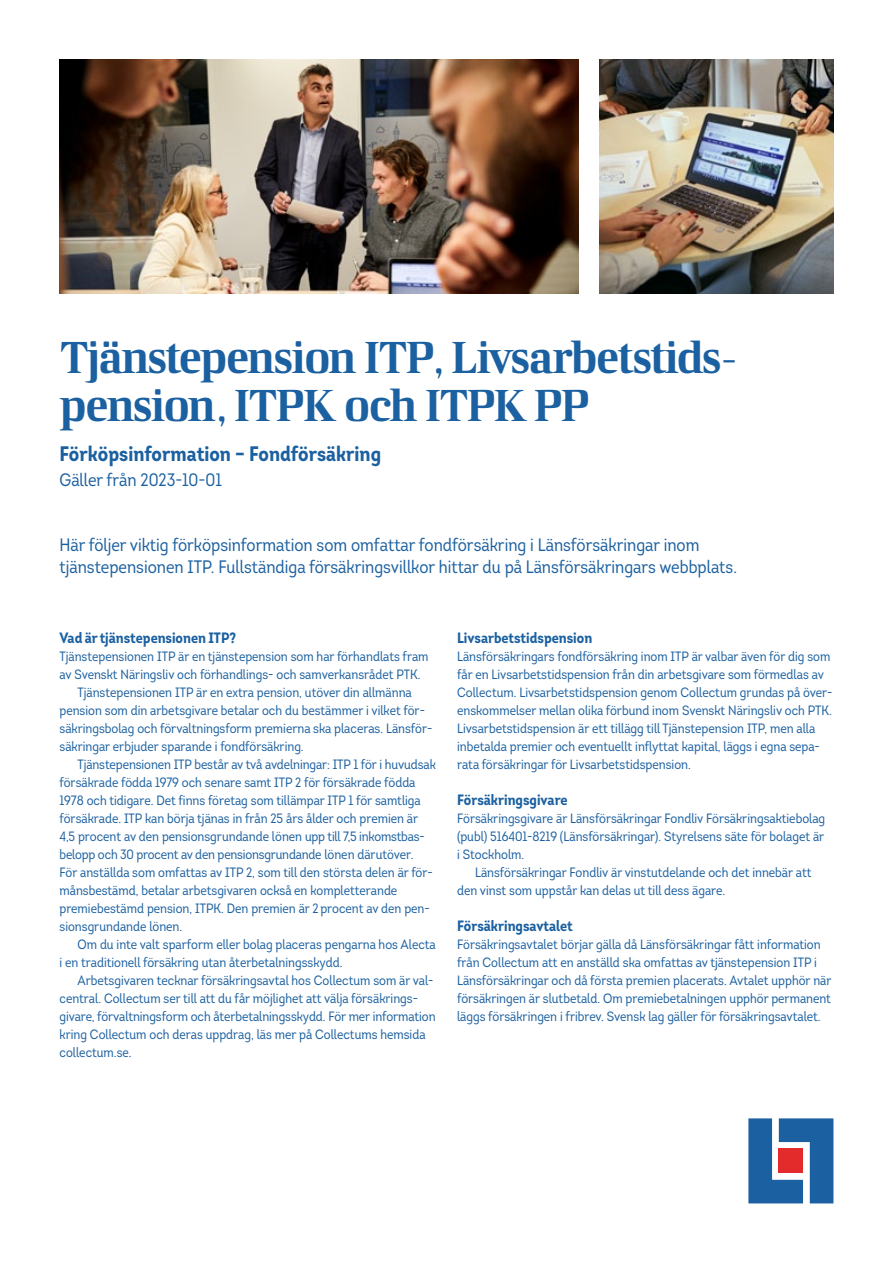
<style>
.page{position:relative;width:893px;height:1263px;background:#fff}
.page>*{position:absolute;margin:0;border:0;box-sizing:border-box;transform-origin:0 0}
.t1{font:45px/48px "LF Rubrik 2";letter-spacing:-.035em;color:#1b60a0}
.t2{font:700 21px "Intro Cond";color:#1b60a0}
.t3{font:18px/22.5px "Intro Cond";color:#1b60a0}
.t4{font:700 15px "Intro Cond";color:#1b60a0}
.t5{font:13.5px/18px "Intro Cond";color:#1b60a0}
</style>
<div class="page">
<svg style="left:748px;top:1118px;width:85px;height:85px;background:#457bb0"></svg>
<div style="left:779px;top:1149px;width:24px;height:24px;background:#e42b2b"></div>
<img style="left:600px;top:60px;width:233px;height:233px">
<img style="left:60px;top:60px;width:518px;height:233px">
<h1 class="t1" style="left:60px;top:332px;width:679px">Tjänstepension ITP, Livsarbetstids&shy;pension, ITPK och ITPK PP</h1>
<h2 class="t2" style="left:60px;top:440px;width:323px">Förköpsinformation – Fondförsäkring</h2>
<h3 class="t3" style="left:60px;top:468px;width:164px">Gäller från 2023-10-01</h3>
<h3 class="t3" style="left:60px;top:533px;width:679px">Här följer viktig förköpsinformation som omfattar fondförsäkring i Länsförsäkringar inom tjänstepensionen ITP. Fullständiga försäkringsvillkor hittar du på Länsförsäkringars webbplats.</h3>
<p class="t4" style="left:60px;top:628px;width:178px">Vad är tjänstepensionen ITP?</p>
<p class="t5" style="left:60px;top:647px;width:370px">Tjänstepensionen ITP är en tjänstepension som har förhandlats fram</p>
<p class="t5" style="left:60px;top:665px;width:362px">av Svenskt Näringsliv och förhandlings- och samverkansrådet PTK.</p>
<p class="t5" style="left:78px;top:683px;width:336px">Tjänstepensionen ITP är en extra pension, utöver din allmänna</p>
<p class="t5" style="left:60px;top:701px;width:367px">pension som din arbetsgivare betalar och du bestämmer i vilket för-</p>
<p class="t5" style="left:60px;top:719px;width:374px">säkringsbolag och förvaltningsform premierna ska placeras. Länsför-</p>
<p class="t5" style="left:60px;top:737px;width:246px">säkringar erbjuder sparande i fondförsäkring.</p>
<p class="t5" style="left:78px;top:755px;width:360px">Tjänstepensionen ITP består av två avdelningar: ITP 1 för i huvudsak</p>
<p class="t5" style="left:60px;top:773px;width:357px">försäkrade födda 1979 och senare samt ITP 2 för försäkrade födda</p>
<p class="t5" style="left:60px;top:791px;width:363px">1978 och tidigare. Det finns företag som tillämpar ITP 1 för samtliga</p>
<p class="t5" style="left:60px;top:809px;width:360px">försäkrade. ITP kan börja tjänas in från 25 års ålder och premien är</p>
<p class="t5" style="left:60px;top:827px;width:367px">4,5 procent av den pensionsgrundande lönen upp till 7,5 inkomstbas-</p>
<p class="t5" style="left:60px;top:845px;width:355px">belopp och 30 procent av den pensionsgrundande lönen därutöver.</p>
<p class="t5" style="left:60px;top:863px;width:375px">För anställda som omfattas av ITP 2, som till den största delen är för-</p>
<p class="t5" style="left:60px;top:881px;width:339px">månsbestämd, betalar arbetsgivaren också en kompletterande</p>
<p class="t5" style="left:60px;top:899px;width:372px">premiebestämd pension, ITPK. Den premien är 2procent av den pen-</p>
<p class="t5" style="left:60px;top:917px;width:124px">sionsgrundande lönen.</p>
<p class="t5" style="left:78px;top:935px;width:360px">Om du inte valt sparform eller bolag placeras pengarna hos Alecta</p>
<p class="t5" style="left:60px;top:953px;width:284px">i en traditionell försäkring utan återbetalningsskydd.</p>
<p class="t5" style="left:78px;top:971px;width:357px">Arbetsgivaren tecknar försäkringsavtal hos Collectum som är val-</p>
<p class="t5" style="left:60px;top:989px;width:358px">central. Collectum ser till att du får möjlighet att välja försäkrings-</p>
<p class="t5" style="left:60px;top:1007px;width:378px">givare, förvaltningsform och återbetalningsskydd. För mer information</p>
<p class="t5" style="left:60px;top:1025px;width:367px">kring Collectum och deras uppdrag, läs mer på Collectums hemsida</p>
<p class="t5" style="left:60px;top:1043px;width:74px">collectum.se.</p>
<p class="t4" style="left:457px;top:628px;width:137px">Livsarbetstidspension</p>
<p class="t5" style="left:457px;top:647px;width:377px">Länsförsäkringars fondförsäkring inom ITP är valbar även för dig som får en Livsarbetstidspension från din arbetsgivare som förmedlas av Collectum. Livsarbetstidspension genom Collectum grundas på över&shy;enskommelser mellan olika förbund inom Svenskt Näringsliv och PTK.<br>Livsarbetstidspension är ett tillägg till Tjänstepension ITP, men alla inbetalda premier och eventuellt inflyttat kapital, läggs i egna sepa&shy;rata försäkringar för Livsarbetstidspension.</p>
<p class="t4" style="left:457px;top:790px;width:112px">Försäkringsgivare</p>
<p class="t5" style="left:457px;top:809px;width:370px;text-align:justify">Försäkringsgivare är Länsförsäkringar Fondliv Försäkringsaktiebolag (publ) 516401-8219 (Länsförsäkringar). Styrelsens säte för bolaget är i Stockholm.</p>
<p class="t5" style="left:457px;top:863px;width:356px;text-indent:18px">Länsförsäkringar Fondliv är vinstutdelande och det innebär att den vinst som uppstår kan delas ut till dess ägare.</p>
<p class="t4" style="left:457px;top:916px;width:117px">Försäkringsavtalet</p>
<p class="t5" style="left:457px;top:935px;width:376px">Försäkringsavtalet börjar gälla då Länsförsäkringar fått information från Collectum att en anställd ska omfattas av tjänstepension ITP i Länsförsäkringar och då första premien placerats. Avtalet upphör när försäkringen är slutbetald. Om premiebetalningen upphör permanent läggs försäkringen i fribrev. Svensk lag gäller för försäkringsavtalet.</p>
</div>
